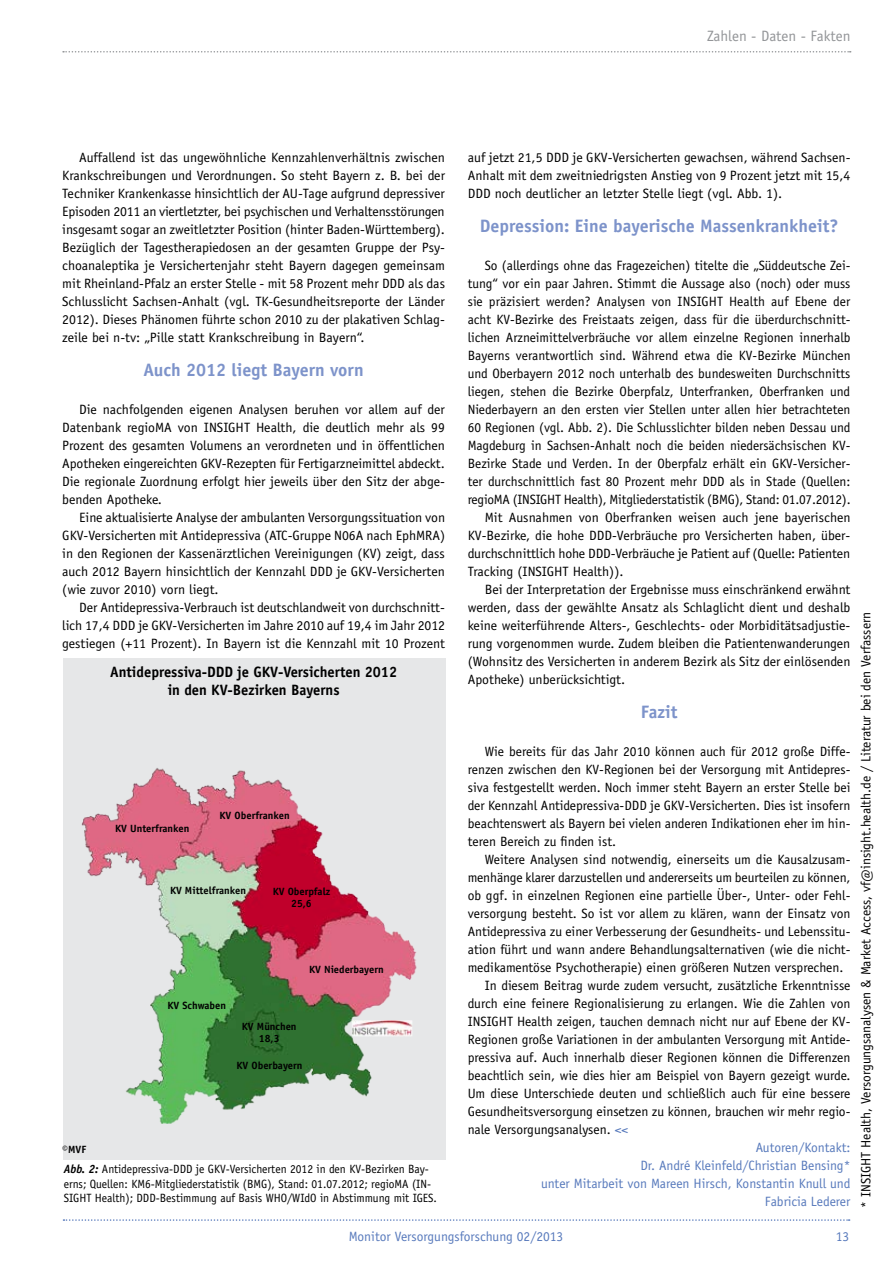
<style>
.page{position:relative;width:893px;height:1263px;background:#fff}
.page>*{position:absolute;margin:0;border:0;box-sizing:border-box;transform-origin:0 0}
._06_Zwischenüberschr{font:700 18px "Officina Sans";color:#7d93ca}
._11_Bildtext_rechtsb{font:700 15px/18px "Officina Sans";color:#000;text-align:center}
.t1{font:15px "Officina Sans";color:#939598}
._04_Fließtext{font:13.5px/18px "Officina Sans";color:#000;text-align:justify}
._04_Fließtext-2{font:13.5px/18px "Officina Sans";color:#587abc;text-align:right}
._05_Bildunterschrift{font:12px/14.4px "Officina Sans";color:#000;scale:.96 1}
._11_Bildtext_rechtsb-2{font:700 10.5px/12.6px "Officina Sans";color:#000;text-align:center}
.s1{font-weight:700;font-style:italic}
.s2{color:#587abc}
</style>
<div class="page">
<svg style="left:63px;top:51px;width:788px;height:2px"></svg>
<svg style="left:63px;top:1219px;width:787px;height:2px"></svg>
<div style="left:63px;top:658px;width:383px;height:502px;background:#e6e7e8"></div>
<img style="left:81px;top:768px;width:336px;height:356px">
<p class="t1" style="left:707px;top:27px;width:145px">Zahlen - Daten - Fakten</p>
<p class="_04_Fließtext" style="left:62px;top:148px;width:384px;text-indent:17px">Auffallend ist das ungewöhnliche Kennzahlenverhältnis zwischen Krankschreibungen und Verordnungen. So steht Bayern z. B. bei der Techniker Krankenkasse hinsichtlich der AU-Tage aufgrund depressiver Episoden 2011 an viertletzter, bei psychischen und Verhaltensstörungen insgesamt sogar an zweitletzter Position (hinter Baden-Württemberg).<br>Bezüglich der Tagestherapiedosen an der gesamten Gruppe der Psy&shy;choanaleptika je Versichertenjahr steht Bayern dagegen gemeinsam mit Rheinland-Pfalz an erster Stelle - mit 58 Prozent mehr DDD als das Schlusslicht Sachsen-Anhalt (vgl. TK-Gesundheitsreporte der Länder 2012). Dieses Phänomen führte schon 2010 zu der plakativen Schlag&shy;zeile bei n-tv: „Pille statt Krankschreibung in Bayern“.</p>
<p class="_06_Zwischenüberschr" style="left:144px;top:359px;width:222px">Auch 2012 liegt Bayern vorn</p>
<p class="_04_Fließtext" style="left:62px;top:400px;width:384px;text-indent:17px">Die nachfolgenden eigenen Analysen beruhen vor allem auf der Datenbank regioMA von INSIGHT Health, die deutlich mehr als 99<br>Prozent des gesamten Volumens an verordneten und in öffentlichen Apotheken eingereichten GKV-Rezepten für Fertigarzneimittel abdeckt.<br>Die regionale Zuordnung erfolgt hier jeweils über den Sitz der abge&shy;benden Apotheke.</p>
<p class="_04_Fließtext" style="left:62px;top:508px;width:384px;text-indent:17px">Eine aktualisierte Analyse der ambulanten Versorgungssituation von GKV-Versicherten mit Antidepressiva (ATC-Gruppe N06A nach EphMRA) in den Regionen der Kassenärztlichen Vereinigungen (KV) zeigt, dass auch 2012 Bayern hinsichtlich der Kennzahl DDD je GKV-Versicherten (wie zuvor 2010) vorn liegt.</p>
<p class="_04_Fließtext" style="left:62px;top:598px;width:384px;text-indent:17px">Der Antidepressiva-Verbrauch ist deutschlandweit von durchschnitt&shy;lich 17,4 DDD je GKV-Versicherten im Jahre 2010 auf 19,4 im Jahr 2012 gestiegen (+11 Prozent). In Bayern ist die Kennzahl mit 10 Prozent</p>
<p class="_11_Bildtext_rechtsb" style="left:110px;top:663px;width:289px">Antidepressiva-DDD je GKV-Versicherten 2012 in den KV-Bezirken Bayerns</p>
<p class="_11_Bildtext_rechtsb-2" style="left:115px;top:822px;width:76px">KV Unterfranken</p>
<p class="_11_Bildtext_rechtsb-2" style="left:220px;top:809px;width:72px">KV Oberfranken</p>
<p class="_11_Bildtext_rechtsb-2" style="left:170px;top:884px;width:77px">KV Mittelfranken</p>
<p class="_11_Bildtext_rechtsb-2" style="left:168px;top:999px;width:60px">KV Schwaben</p>
<p class="_11_Bildtext_rechtsb-2" style="left:273px;top:885px;width:59px">KV Oberpfalz<br>25,6</p>
<p class="_11_Bildtext_rechtsb-2" style="left:309px;top:963px;width:76px">KV Niederbayern</p>
<p class="_11_Bildtext_rechtsb-2" style="left:242px;top:1020px;width:56px">KV München<br>18,3</p>
<p class="_11_Bildtext_rechtsb-2" style="left:62px;top:1143px;width:25px">©MVF</p>
<p class="_11_Bildtext_rechtsb-2" style="left:237px;top:1059px;width:67px">KV Oberbayern</p>
<p class="_05_Bildunterschrift" style="left:64px;top:1162px;width:390px"><span class="s1">Abb. 2:</span> Antidepressiva-DDD je GKV-Versicherten 2012 in den KV-Bezirken Bay&shy;erns; Quellen: KM6-Mitgliederstatistik (BMG), Stand: 01.07.2012; regioMA (IN-<br>SIGHT Health); DDD-Bestimmung auf Basis WHO/WIdO in Abstimmung mit IGES.</p>
<p class="_04_Fließtext" style="left:468px;top:148px;width:384px">auf jetzt 21,5 DDD je GKV-Versicherten gewachsen, während Sachsen-Anhalt mit dem zweitniedrigsten Anstieg von 9 Prozent jetzt mit 15,4<br>DDD noch deutlicher an letzter Stelle liegt (vgl. Abb. 1).</p>
<p class="_06_Zwischenüberschr" style="left:480px;top:215px;width:360px">Depression: Eine bayerische Massenkrankheit?</p>
<p class="_04_Fließtext" style="left:468px;top:256px;width:384px;text-indent:17px">So (allerdings ohne das Fragezeichen) titelte die „Süddeutsche Zei&shy;tung“ vor ein paar Jahren. Stimmt die Aussage also (noch) oder muss sie präzisiert werden? Analysen von INSIGHT Health auf Ebene der acht KV-Bezirke des Freistaats zeigen, dass für die überdurchschnitt&shy;lichen Arzneimittelverbräuche vor allem einzelne Regionen innerhalb Bayerns verantwortlich sind. Während etwa die KV-Bezirke München und Oberbayern 2012 noch unterhalb des bundesweiten Durchschnitts liegen, stehen die Bezirke Oberpfalz, Unterfranken, Oberfranken und Niederbayern an den ersten vier Stellen unter allen hier betrachteten 60 Regionen (vgl. Abb. 2). Die Schlusslichter bilden neben Dessau und Magdeburg in Sachsen-Anhalt noch die beiden niedersächsischen KV-Bezirke Stade und Verden. In der Oberpfalz erhält ein GKV-Versicher&shy;ter durchschnittlich fast 80 Prozent mehr DDD als in Stade (Quellen: regioMA (INSIGHT Health), Mitgliederstatistik (BMG), Stand: 01.07.2012).</p>
<p class="_04_Fließtext" style="left:468px;top:508px;width:384px;text-indent:17px">Mit Ausnahmen von Oberfranken weisen auch jene bayerischen KV-Bezirke, die hohe DDD-Verbräuche pro Versicherten haben, über&shy;durchschnittlich hohe DDD-Verbräuche je Patient auf (Quelle: Patienten Tracking (INSIGHT Health)).</p>
<p class="_04_Fließtext" style="left:468px;top:580px;width:384px;text-indent:17px">Bei der Interpretation der Ergebnisse muss einschränkend erwähnt werden, dass der gewählte Ansatz als Schlaglicht dient und deshalb keine weiterführende Alters-, Geschlechts- oder Morbiditätsadjustie&shy;rung vorgenommen wurde. Zudem bleiben die Patientenwanderungen (Wohnsitz des Versicherten in anderem Bezirk als Sitz der einlösenden Apotheke) unberücksichtigt.</p>
<p class="_06_Zwischenüberschr" style="left:641px;top:701px;width:38px">Fazit</p>
<p class="_04_Fließtext" style="left:468px;top:742px;width:384px;text-indent:17px">Wie bereits für das Jahr 2010 können auch für 2012 große Diffe&shy;renzen zwischen den KV-Regionen bei der Versorgung mit Antidepres&shy;siva festgestellt werden. Noch immer steht Bayern an erster Stelle bei der Kennzahl Antidepressiva-DDD je GKV-Versicherten. Dies ist insofern beachtenswert als Bayern bei vielen anderen Indikationen eher im hin&shy;teren Bereich zu finden ist.</p>
<p class="_04_Fließtext" style="left:468px;top:850px;width:384px;text-indent:17px">Weitere Analysen sind notwendig, einerseits um die Kausalzusam&shy;menhänge klarer darzustellen und andererseits um beurteilen zu können, ob ggf. in einzelnen Regionen eine partielle Über-, Unter- oder Fehl&shy;versorgung besteht. So ist vor allem zu klären, wann der Einsatz von Antidepressiva zu einer Verbesserung der Gesundheits- und Lebenssitu&shy;ation führt und wann andere Behandlungsalternativen (wie die nicht&shy;medikamentöse Psychotherapie) einen größeren Nutzen versprechen.</p>
<p class="_04_Fließtext" style="left:468px;top:976px;width:384px;text-indent:17px">In diesem Beitrag wurde zudem versucht, zusätzliche Erkenntnisse durch eine feinere Regionalisierung zu erlangen. Wie die Zahlen von INSIGHT Health zeigen, tauchen demnach nicht nur auf Ebene der KV-Regionen große Variationen in der ambulanten Versorgung mit Antide&shy;pressiva auf. Auch innerhalb dieser Regionen können die Differenzen beachtlich sein, wie dies hier am Beispiel von Bayern gezeigt wurde.<br>Um diese Unterschiede deuten und schließlich auch für eine bessere Gesundheitsversorgung einsetzen zu können, brauchen wir mehr regio&shy;nale Versorgungsanalysen. <span class="s2">&lt;&lt;</span></p>
<p class="_04_Fließtext-2" style="left:541px;top:1138px;width:311px">Autoren/Kontakt:<br>Dr. André Kleinfeld/Christian Bensing*<br>unter Mitarbeit von Mareen Hirsch, Konstantin Knull und Fabricia Lederer</p>
<p class="_04_Fließtext-2" style="left:349px;top:1227px;width:216px">Monitor Versorgungsforschung 02/2013</p>
<p class="_04_Fließtext-2" style="left:836px;top:1227px;width:15px">13</p>
<p class="_04_Fließtext" style="left:857px;top:1207px;width:597px;rotate:-90deg">* INSIGHT Health, Versorgungsanalysen &amp; Market Access, vf@insight.health.de / Literatur bei den Verfassern</p>
</div>
